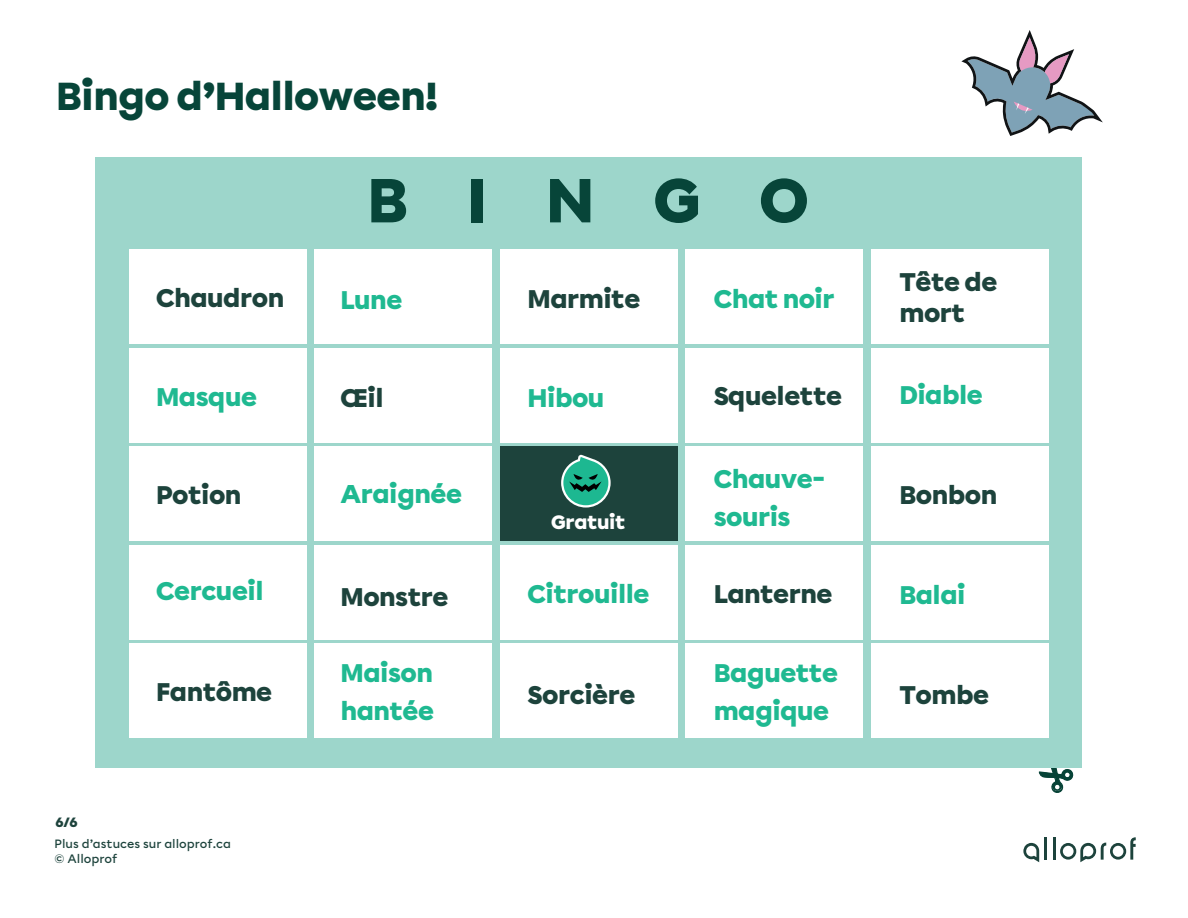
<style>
.page{position:relative;width:1188px;height:918px;background:#fff}
.page>*{position:absolute;margin:0;border:0;box-sizing:border-box;transform-origin:0 0}
.t1{font:900 61.95px "Chromatica Modifiee B";letter-spacing:.95em;color:#074539}
.t2{font:900 39px "Chromatica Modifiee B";letter-spacing:-.02em;color:#074539}
.t3{font:900 25.5px/37.5px "Chromatica Modifiee B";letter-spacing:-.02em;color:#1fb991}
.t4{font:900 25.5px/31.5px "Chromatica Modifiee B";letter-spacing:-.02em;color:#1d433c}
.t5{font:900 19.35px "Chromatica Modifiee B";letter-spacing:-.02em;color:#fff}
.t6{font:900 13.5px "Chromatica Modifiee B";color:#1d433c}
.t7{font:500 12.15px "Chromatica Modifiee B";color:#1d433c}
.t8{font:500 12px "Chromatica Modifiee B";color:#1d433c}
</style>
<div class="page">
<svg style="left:1039px;top:768px;width:35px;height:25px"></svg>
<div style="left:96px;top:157px;width:986px;height:611px;background:#9dd6cb"></div>
<div style="left:129px;top:348px;width:177px;height:95px;background:#fff"></div>
<div style="left:500px;top:348px;width:177px;height:95px;background:#fff"></div>
<div style="left:315px;top:348px;width:177px;height:95px;background:#fff"></div>
<div style="left:686px;top:348px;width:177px;height:95px;background:#fff"></div>
<div style="left:871px;top:348px;width:177px;height:95px;background:#fff"></div>
<div style="left:129px;top:643px;width:177px;height:95px;background:#fff"></div>
<div style="left:500px;top:643px;width:177px;height:95px;background:#fff"></div>
<div style="left:315px;top:643px;width:177px;height:95px;background:#fff"></div>
<div style="left:686px;top:643px;width:177px;height:95px;background:#fff"></div>
<div style="left:871px;top:643px;width:177px;height:95px;background:#fff"></div>
<div style="left:129px;top:446px;width:177px;height:95px;background:#fff"></div>
<div style="left:500px;top:446px;width:177px;height:95px;background:#1d433c"></div>
<div style="left:315px;top:446px;width:177px;height:95px;background:#fff"></div>
<div style="left:686px;top:446px;width:177px;height:95px;background:#fff"></div>
<div style="left:871px;top:446px;width:177px;height:95px;background:#fff"></div>
<div style="left:129px;top:545px;width:177px;height:94px;background:#fff"></div>
<div style="left:500px;top:545px;width:177px;height:94px;background:#fff"></div>
<div style="left:315px;top:545px;width:177px;height:94px;background:#fff"></div>
<div style="left:686px;top:545px;width:177px;height:94px;background:#fff"></div>
<div style="left:871px;top:545px;width:177px;height:94px;background:#fff"></div>
<div style="left:129px;top:250px;width:177px;height:94px;background:#fff"></div>
<div style="left:500px;top:250px;width:177px;height:94px;background:#fff"></div>
<div style="left:315px;top:250px;width:177px;height:94px;background:#fff"></div>
<div style="left:686px;top:250px;width:177px;height:94px;background:#fff"></div>
<div style="left:871px;top:250px;width:177px;height:94px;background:#fff"></div>
<svg style="left:961px;top:30px;width:142px;height:106px"></svg>
<svg style="left:561px;top:455px;width:50px;height:53px"></svg>
<hr style="left:1044px;top:838px;width:3px;height:22px;background:#1d433c">
<hr style="left:1053px;top:838px;width:3px;height:22px;background:#1d433c">
<svg style="left:1023px;top:843px;width:16px;height:19px"></svg>
<svg style="left:1060px;top:837px;width:76px;height:25px"></svg>
<h2 class="t2" style="left:56px;top:70px;width:384px">Bingo d’Halloween!</h2>
<h1 class="t1" style="left:367px;top:158px;width:443px">BINGO</h1>
<p class="t4" style="left:156px;top:282px;width:130px">Chaudron</p>
<p class="t3" style="left:341px;top:281px;width:63px">Lune</p>
<p class="t4" style="left:528px;top:284px;width:114px">Marmite</p>
<p class="t3" style="left:714px;top:280px;width:123px">Chat noir</p>
<p class="t3" style="left:156px;top:379px;width:102px">Masque</p>
<p class="t4" style="left:341px;top:382px;width:45px">Œil</p>
<p class="t3" style="left:528px;top:379px;width:78px">Hibou</p>
<p class="t4" style="left:714px;top:381px;width:130px">Squelette</p>
<p class="t4" style="left:156px;top:480px;width:87px">Potion</p>
<p class="t3" style="left:341px;top:475px;width:123px">Araignée</p>
<p class="t5" style="left:551px;top:508px;width:76px">Gratuit</p>
<p class="t3" style="left:714px;top:461px;width:113px">Chauve&shy;souris</p>
<p class="t3" style="left:156px;top:573px;width:109px">Cercueil</p>
<p class="t3" style="left:528px;top:576px;width:123px">Citrouille</p>
<p class="t4" style="left:341px;top:581px;width:110px">Monstre</p>
<p class="t4" style="left:714px;top:579px;width:120px">Lanterne</p>
<p class="t4" style="left:156px;top:676px;width:118px">Fantôme</p>
<p class="t3" style="left:341px;top:655px;width:95px">Maison hantée</p>
<p class="t4" style="left:528px;top:679px;width:109px">Sorcière</p>
<p class="t3" style="left:714px;top:655px;width:126px">Baguette magique</p>
<p class="t6" style="left:55px;top:813px;width:24px">6/6</p>
<p class="t8" style="left:55px;top:836px;width:178px">Plus d’astuces sur alloprof.ca</p>
<p class="t7" style="left:55px;top:850px;width:64px">© Alloprof</p>
<p class="t4" style="left:899px;top:267px;width:100px">Tête de mort</p>
<p class="t3" style="left:899px;top:376px;width:85px">Diable</p>
<p class="t4" style="left:899px;top:480px;width:99px">Bonbon</p>
<p class="t3" style="left:899px;top:576px;width:68px">Balai</p>
<p class="t4" style="left:899px;top:679px;width:91px">Tombe</p>
</div>
